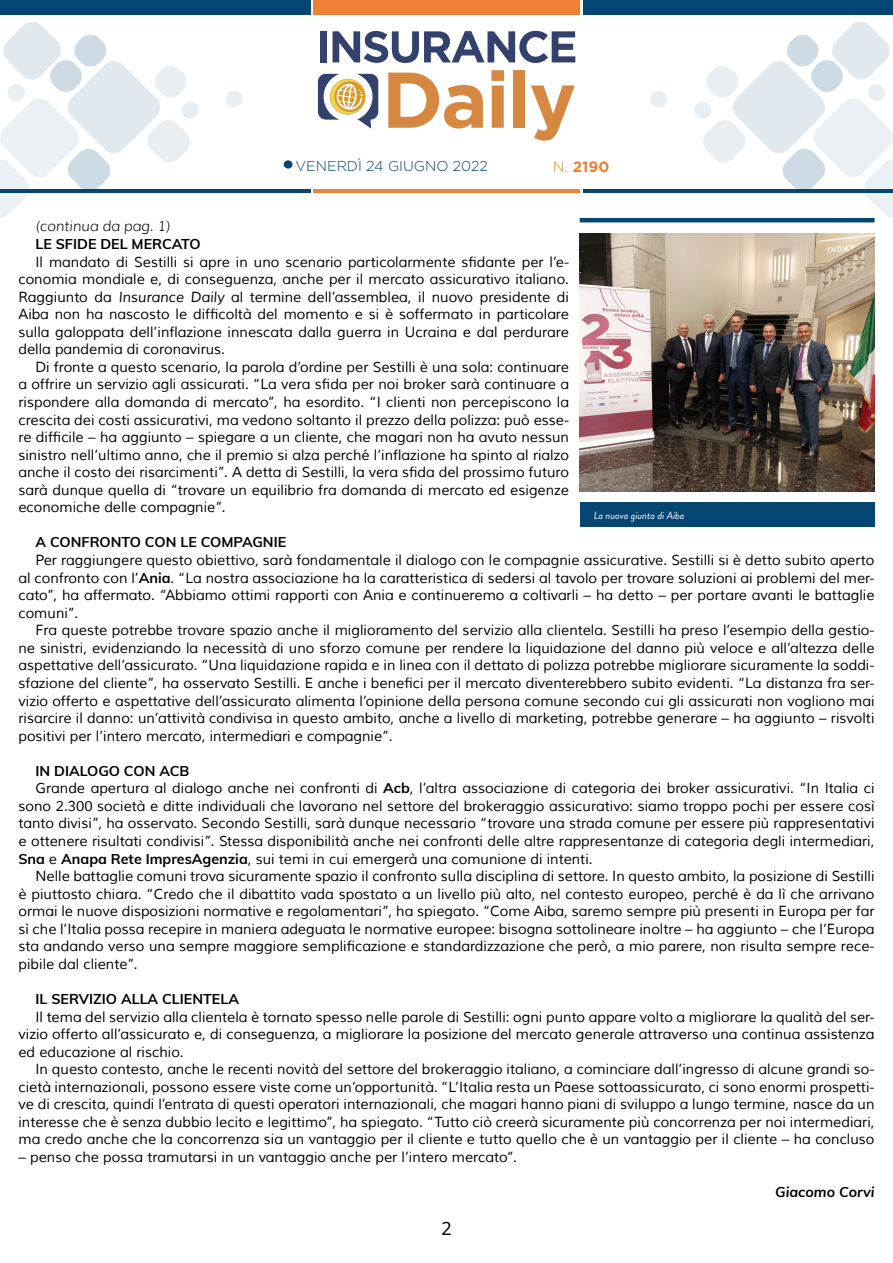
<style>
.page{position:relative;width:893px;height:1263px;background:#fff}
.page>*{position:absolute;margin:0;border:0;box-sizing:border-box;transform-origin:0 0}
.t1{font:18px "Noto Sans";color:#000}
.t2{font:700 15px "Gotham";color:#f08033}
.t3{font:14.25px/17.5px "Muli";color:#000;text-align:justify}
.t4{font:700 14.25px "Muli";color:#000}
.t5{font:300 14.25px "Gotham";color:#054573}
.t6{font:italic 300 14.25px "Muli";color:#000}
.t7{font:italic 700 14.25px "Muli";color:#000}
.t8{font:italic 10.5px "Brandon Grotesque";color:#fff}
.s1{font-weight:300}
.s2{font-style:italic}
.s3{font-weight:700}
</style>
<div class="page">
<div style="left:583px;top:0;width:310px;height:15px;background:#054573"></div>
<div style="left:314px;top:0;width:266px;height:15px;background:#f08033"></div>
<hr style="left:583px;top:189px;width:310px;height:3px;background:#054573">
<hr style="left:314px;top:189px;width:266px;height:3px;background:#f08033">
<svg style="left:650px;top:91px;width:17px;height:17px"></svg>
<svg style="left:226px;top:91px;width:17px;height:17px"></svg>
<svg style="left:693px;top:22px;width:200px;height:197px"></svg>
<svg style="left:0;top:22px;width:200px;height:196px"></svg>
<hr style="left:0;top:189px;width:310px;height:3px;background:#054573">
<div style="left:0;top:0;width:310px;height:15px;background:#054573"></div>
<div style="left:284px;top:160px;width:8px;height:9px;background:#054573;border-radius:50%"></div>
<svg style="left:318px;top:74px;width:60px;height:55px"></svg>
<svg style="left:388px;top:73px;width:95px;height:56px"></svg>
<svg style="left:491px;top:70px;width:13px;height:58px"></svg>
<div style="left:513px;top:70px;width:12px;height:58px;background:#d68740"></div>
<svg style="left:531px;top:85px;width:44px;height:56px"></svg>
<div style="left:320px;top:31px;width:7px;height:31px;background:#34416d"></div>
<svg style="left:332px;top:31px;width:243px;height:32px"></svg>
<img style="left:580px;top:233px;width:294px;height:258px">
<hr style="left:580px;top:218px;width:294px;height:4px;background:#054573">
<div style="left:580px;top:502px;width:294px;height:25px;background:#054573"></div>
<p class="t5" style="left:296px;top:158px;width:194px">VENERDÌ 24 GIUGNO 2022</p>
<p class="t2" style="left:553px;top:158px;width:58px"><span class="s1">N.</span> 2190</p>
<p class="t6" style="left:35px;top:218px;width:136px">(continua da pag. 1)</p>
<p class="t4" style="left:35px;top:233px;width:167px">LE SFIDE DEL MERCATO</p>
<p class="t3" style="left:18px;top:253px;width:552px;text-indent:17px">Il mandato di Sestilli si apre in uno scenario particolarmente sfidante per l’e&shy;conomia mondiale e, di conseguenza, anche per il mercato assicurativo italiano.<br>Raggiunto da <span class="s2">Insurance Daily</span> al termine dell’assemblea, il nuovo presidente di Aiba non ha nascosto le difficoltà del momento e si è soffermato in particolare sulla galoppata dell’inflazione innescata dalla guerra in Ucraina e dal perdurare della pandemia di coronavirus.</p>
<p class="t3" style="left:18px;top:358px;width:552px;text-indent:17px">Di fronte a questo scenario, la parola d’ordine per Sestilli è una sola: continuare a offrire un servizio agli assicurati. “La vera sfida per noi broker sarà continuare a rispondere alla domanda di mercato”, ha esordito. “I clienti non percepiscono la crescita dei costi assicurativi, ma vedono soltanto il prezzo della polizza: può esse&shy;re difficile – ha aggiunto – spiegare a un cliente, che magari non ha avuto nessun sinistro nell’ultimo anno, che il premio si alza perché l’inflazione ha spinto al rialzo anche il costo dei risarcimenti”. A detta di Sestilli, la vera sfida del prossimo futuro sarà dunque quella di “trovare un equilibrio fra domanda di mercato ed esigenze economiche delle compagnie”.</p>
<p class="t4" style="left:35px;top:532px;width:252px">A CONFRONTO CON LE COMPAGNIE</p>
<p class="t3" style="left:18px;top:552px;width:858px;text-indent:17px">Per raggiungere questo obiettivo, sarà fondamentale il dialogo con le compagnie assicurative. Sestilli si è detto subito aperto al confronto con l’<span class="s3">Ania</span>. “La nostra associazione ha la caratteristica di sedersi al tavolo per trovare soluzioni ai problemi del mer&shy;cato”, ha affermato. “Abbiamo ottimi rapporti con Ania e continueremo a coltivarli – ha detto – per portare avanti le battaglie comuni”.</p>
<p class="t3" style="left:18px;top:622px;width:858px;text-indent:17px">Fra queste potrebbe trovare spazio anche il miglioramento del servizio alla clientela. Sestilli ha preso l’esempio della gestio&shy;ne sinistri, evidenziando la necessità di uno sforzo comune per rendere la liquidazione del danno più veloce e all’altezza delle aspettative dell’assicurato. “Una liquidazione rapida e in linea con il dettato di polizza potrebbe migliorare sicuramente la soddi&shy;sfazione del cliente”, ha osservato Sestilli. E anche i benefici per il mercato diventerebbero subito evidenti. “La distanza fra ser&shy;vizio offerto e aspettative dell’assicurato alimenta l’opinione della persona comune secondo cui gli assicurati non vogliono mai risarcire il danno: un’attività condivisa in questo ambito, anche a livello di marketing, potrebbe generare – ha aggiunto – risvolti positivi per l’intero mercato, intermediari e compagnie”.</p>
<p class="t4" style="left:35px;top:760px;width:155px">IN DIALOGO CON ACB</p>
<p class="t3" style="left:35px;top:780px;width:841px">Grande apertura al dialogo anche nei confronti di <span class="s3">Acb</span>, l’altra associazione di categoria dei broker assicurativi. “In Italia ci</p>
<p class="t3" style="left:18px;top:797px;width:858px">sono 2.300 società e ditte individuali che lavorano nel settore del brokeraggio assicurativo: siamo troppo pochi per essere così</p>
<p class="t3" style="left:18px;top:815px;width:858px">tanto divisi”, ha osservato. Secondo Sestilli, sarà dunque necessario “trovare una strada comune per essere più rappresentativi</p>
<p class="t3" style="left:18px;top:832px;width:858px">e ottenere risultati condivisi”. Stessa disponibilità anche nei confronti delle altre rappresentanze di categoria degli intermediari,</p>
<p class="t3" style="left:18px;top:850px;width:576px"><span class="s3">Sna</span> e <span class="s3">Anapa Rete ImpresAgenzia</span>, sui temi in cui emergerà una comunione di intenti.</p>
<p class="t3" style="left:35px;top:868px;width:841px">Nelle battaglie comuni trova sicuramente spazio il confronto sulla disciplina di settore. In questo ambito, la posizione di Sestilli</p>
<p class="t3" style="left:18px;top:885px;width:858px">è piuttosto chiara. “Credo che il dibattito vada spostato a un livello più alto, nel contesto europeo, perché è da lì che arrivano</p>
<p class="t3" style="left:18px;top:903px;width:858px">ormai le nuove disposizioni normative e regolamentari”, ha spiegato. “Come Aiba, saremo sempre più presenti in Europa per far</p>
<p class="t3" style="left:18px;top:920px;width:858px">sì che l’Italia possa recepire in maniera adeguata le normative europee: bisogna sottolineare inoltre – ha aggiunto – che l’Europa</p>
<p class="t3" style="left:18px;top:938px;width:858px">sta andando verso una sempre maggiore semplificazione e standardizzazione che però, a mio parere, non risulta sempre rece-</p>
<p class="t3" style="left:18px;top:955px;width:121px">pibile dal cliente”.</p>
<p class="t4" style="left:35px;top:988px;width:205px">IL SERVIZIO ALLA CLIENTELA</p>
<p class="t3" style="left:18px;top:1008px;width:858px;text-indent:17px">Il tema del servizio alla clientela è tornato spesso nelle parole di Sestilli: ogni punto appare volto a migliorare la qualità del ser&shy;vizio offerto all’assicurato e, di conseguenza, a migliorare la posizione del mercato generale attraverso una continua assistenza ed educazione al rischio.</p>
<p class="t3" style="left:18px;top:1061px;width:858px;text-indent:17px">In questo contesto, anche le recenti novità del settore del brokeraggio italiano, a cominciare dall’ingresso di alcune grandi so&shy;cietà internazionali, possono essere viste come un’opportunità. “L’Italia resta un Paese sottoassicurato, ci sono enormi prospetti&shy;ve di crescita, quindi l’entrata di questi operatori internazionali, che magari hanno piani di sviluppo a lungo termine, nasce da un interesse che è senza dubbio lecito e legittimo”, ha spiegato. “Tutto ciò creerà sicuramente più concorrenza per noi intermediari, ma credo anche che la concorrenza sia un vantaggio per il cliente e tutto quello che è un vantaggio per il cliente – ha concluso</p>
<p class="t3" style="left:18px;top:1148px;width:500px">– penso che possa tramutarsi in un vantaggio anche per l’intero mercato”.</p>
<p class="t7" style="left:775px;top:1181px;width:101px">Giacomo Corvi</p>
<p class="t8" style="left:594px;top:508px;width:92px">La nuova giunta di Aiba</p>
<p class="t1" style="left:441px;top:1216px;width:12px">2</p>
</div>
